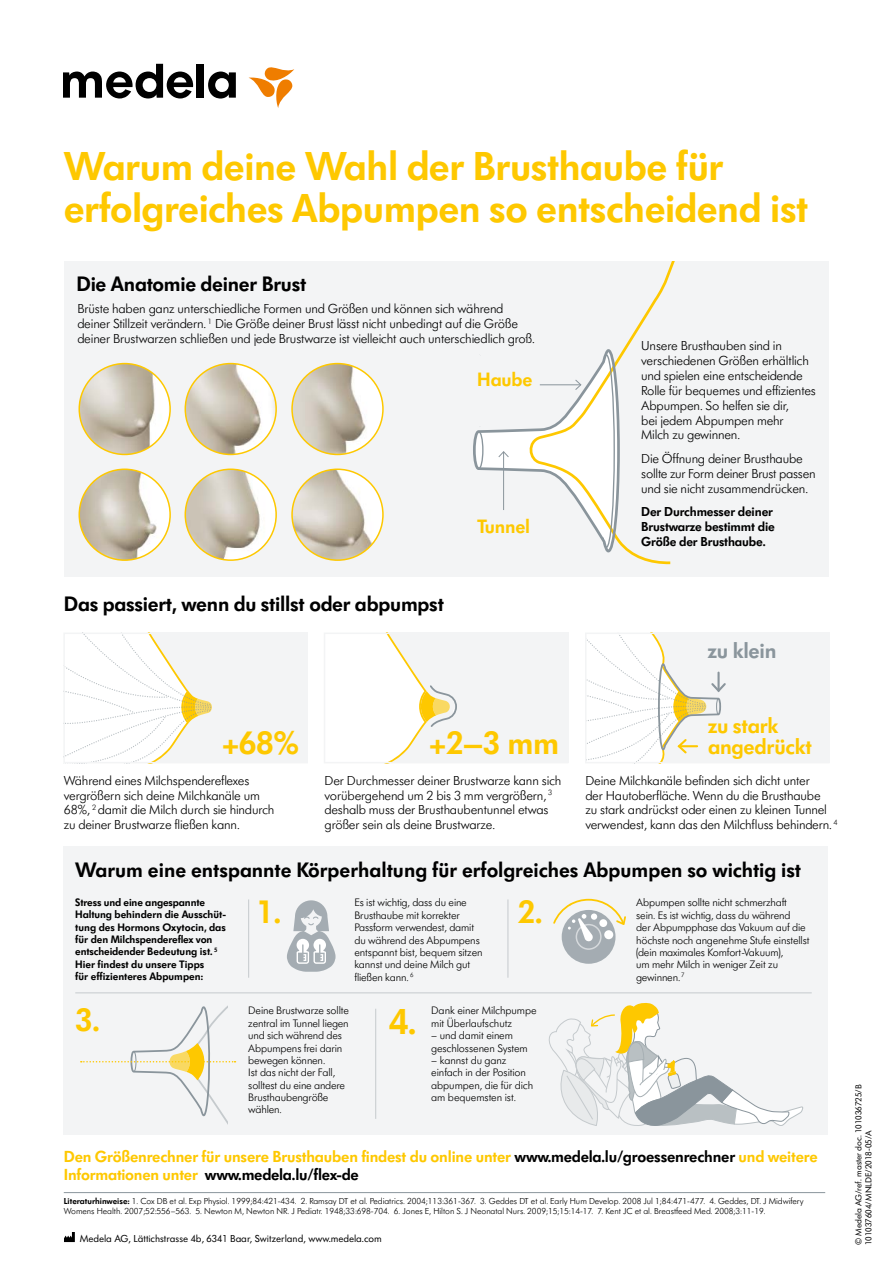
<style>
.page{position:relative;width:893px;height:1263px;background:#fff}
.page>*{position:absolute;margin:0;border:0;box-sizing:border-box;transform-origin:0 0}
.t1{font:600 42px/42px "Futura SB Medela";letter-spacing:-.01em;color:#fec800}
.t2{font:600 37.5px "Futura SB Medela";color:#fec800}
.t3{font:600 33.75px "Futura SB Medela";color:#fec800}
.t4{font:600 22.5px/21px "Futura SB Medela";letter-spacing:-.01em;color:#fec800}
.t5{font:600 22.5px "Futura SB Medela";letter-spacing:-.01em;color:#8a959c}
.t6{font:600 21.75px "Futura SB Medela";letter-spacing:-.01em;color:#000}
.t7{font:600 20.1px "Futura SB Medela";letter-spacing:-.01em;color:#fec800}
.t8{font:600 16.65px/18.1px "Futura SB Medela";letter-spacing:-.01em;color:#fec800}
.t9{font:300 13.5px/14.9px "Futura SB Medela";letter-spacing:-.01em;color:#000}
.t10{font:600 13.5px/14.9px "Futura SB Medela";letter-spacing:-.01em;color:#000}
.t11{font:300 11.25px/12.3px "Futura SB Medela";letter-spacing:-.01em;color:#000}
.t12{font:600 11.25px/12.3px "Futura SB Medela";letter-spacing:-.005em;color:#000}
.t13{font:10.5px "Futura SB Medela";color:#000}
.t14{font:300 9px "Futura SB Medela";color:#000}
.t15{font:9px/9.9px "Futura SB Medela";color:#000}
.s1{color:#000}
.s2{font-weight:600}
</style>
<div class="page">
<div style="left:211px;top:632px;width:97px;height:131px;background:#f3f4f5"></div>
<svg style="left:66px;top:635px;width:146px;height:125px"></svg>
<div style="left:64px;top:846px;width:764px;height:288px;background:#f3f4f5"></div>
<div style="left:197px;top:64px;width:7px;height:34px;background:#000"></div>
<svg style="left:208px;top:72px;width:28px;height:27px"></svg>
<svg style="left:64px;top:64px;width:129px;height:34px"></svg>
<svg style="left:249px;top:67px;width:45px;height:41px"></svg>
<div style="left:64px;top:260px;width:764px;height:317px;background:#f3f4f5"></div>
<div style="left:463px;top:632px;width:105px;height:131px;background:#f3f4f5"></div>
<svg style="left:526px;top:260px;width:151px;height:305px"></svg>
<div style="left:349px;top:632px;width:124px;height:131px;background:#f3f4f5"></div>
<svg style="left:349px;top:635px;width:107px;height:125px"></svg>
<div style="left:587px;top:632px;width:242px;height:131px;background:#f3f4f5"></div>
<hr style="left:75px;top:992px;width:737px;height:1px;background:#c5cacd">
<svg style="left:287px;top:900px;width:49px;height:72px"></svg>
<div style="left:562px;top:910px;width:53px;height:54px;background:#a4acb2;border-radius:50%"></div>
<div style="left:576px;top:924px;width:26px;height:26px;border:2px solid #fff;border-radius:50%"></div>
<svg style="left:553px;top:898px;width:73px;height:44px"></svg>
<div style="left:585px;top:632px;width:245px;height:131px;border:2px solid #f3f4f5"></div>
<div style="left:63px;top:632px;width:245px;height:131px;border:2px solid #f3f4f5"></div>
<div style="left:324px;top:632px;width:244px;height:131px;border:2px solid #f3f4f5"></div>
<img style="left:79px;top:364px;width:91px;height:90px;border-radius:45px">
<div style="left:78px;top:363px;width:93px;height:92px;border:2px solid #fec800;border-radius:50%"></div>
<img style="left:185px;top:364px;width:91px;height:90px;border-radius:45px">
<div style="left:185px;top:363px;width:92px;height:92px;border:2px solid #fec800;border-radius:50%"></div>
<img style="left:292px;top:364px;width:91px;height:90px;border-radius:45px">
<div style="left:291px;top:363px;width:93px;height:92px;border:2px solid #fec800;border-radius:50%"></div>
<img style="left:79px;top:469px;width:91px;height:91px;border-radius:45px">
<div style="left:78px;top:468px;width:93px;height:93px;border:2px solid #fec800;border-radius:50%"></div>
<img style="left:185px;top:469px;width:91px;height:91px;border-radius:45px">
<div style="left:185px;top:468px;width:92px;height:93px;border:2px solid #fec800;border-radius:50%"></div>
<img style="left:292px;top:469px;width:91px;height:91px;border-radius:45px">
<div style="left:291px;top:468px;width:93px;height:93px;border:2px solid #fec800;border-radius:50%"></div>
<hr style="left:375px;top:1009px;width:1px;height:110px;background:#c5cacd">
<hr style="left:508px;top:899px;width:1px;height:79px;background:#c5cacd">
<hr style="left:248px;top:899px;width:1px;height:79px;background:#c5cacd">
<svg style="left:548px;top:1003px;width:255px;height:123px"></svg>
<svg style="left:473px;top:348px;width:148px;height:206px"></svg>
<hr style="left:64px;top:1192px;width:761px;height:1px;background:#8a959c">
<svg style="left:81px;top:1005px;width:154px;height:120px"></svg>
<svg style="left:587px;top:632px;width:141px;height:131px"></svg>
<svg style="left:64px;top:1232px;width:11px;height:10px"></svg>
<h1 class="t1" style="left:64px;top:145px;width:746px">Warum deine Wahl der Brusthaube für erfolgreiches Abpumpen so entscheidend ist</h1>
<h3 class="t6" style="left:77px;top:271px;width:231px">Die Anatomie deiner Brust</h3>
<p class="t9" style="left:77px;top:301px;width:459px">Brüste haben ganz unterschiedliche Formen und Größen und können sich während deiner Stillzeit verändern. <sup>1</sup> Die Größe deiner Brust lässt nicht unbedingt auf die Größe deiner Brustwarzen schließen und jede Brustwarze ist vielleicht auch unterschiedlich groß.</p>
<h3 class="t7" style="left:477px;top:367px;width:57px">Haube</h3>
<h3 class="t6" style="left:64px;top:590px;width:382px">Das passiert, wenn du stillst oder abpumpst</h3>
<h3 class="t7" style="left:477px;top:515px;width:55px">Tunnel</h3>
<p class="t9" style="left:641px;top:338px;width:176px">Unsere Brusthauben sind in verschiedenen Größen erhältlich und spielen eine entscheidende<br>Rolle für bequemes und effizientes<br>Abpumpen. So helfen sie dir,<br>bei jedem Abpumpen mehr<br>Milch zu gewinnen.</p>
<p class="t9" style="left:641px;top:451px;width:176px">Die Öffnung deiner Brusthaube sollte zur Form deiner Brust passen und sie nicht zusammendrücken.</p>
<p class="t10" style="left:641px;top:504px;width:135px">Der Durchmesser deiner<br>Brustwarze bestimmt die<br>Größe der Brusthaube.</p>
<h3 class="t5" style="left:708px;top:637px;width:70px">zu klein</h3>
<h3 class="t3" style="left:222px;top:722px;width:78px">+68%</h3>
<h3 class="t3" style="left:429px;top:722px;width:131px">+2–3 mm</h3>
<p class="t9" style="left:64px;top:773px;width:212px">Während eines Milchspendereflexes vergrößern sich deine Milchkanäle um 68%, <sup>2</sup> damit die Milch durch sie hindurch zu deiner Brustwarze fließen kann.</p>
<p class="t9" style="left:325px;top:773px;width:238px">Der Durchmesser deiner Brustwarze kann sich vorübergehend um 2 bis 3 mm vergrößern, <sup>3 </sup>deshalb muss der Brusthaubentunnel etwas größer sein als deine Brustwarze.</p>
<h3 class="t4" style="left:708px;top:715px;width:105px">zu stark angedrückt</h3>
<p class="t9" style="left:585px;top:773px;width:254px">Deine Milchkanäle befinden sich dicht unter<br>der Hautoberfläche. Wenn du die Brusthaube<br>zu stark andrückst oder einen zu kleinen Tunnel verwendest, kann das den Milchfluss behindern. <sup>4</sup></p>
<h3 class="t6" style="left:75px;top:857px;width:727px">Warum eine entspannte Körperhaltung für erfolgreiches Abpumpen so wichtig ist</h3>
<p class="t12" style="left:75px;top:896px;width:152px">Stress und eine angespannte<br>Haltung behindern die Ausschüt&shy;tung des Hormons Oxytocin, das für den Milchspendereflex von entscheidender Bedeutung ist. <sup>5<br></sup>Hier findest du unsere Tipps<br>für effizienteres Abpumpen:</p>
<h3 class="t3" style="left:75px;top:999px;width:26px">3.</h3>
<p class="t11" style="left:431px;top:1004px;width:107px">Dank einer Milchpumpe mit Überlaufschutz</p>
<p class="t11" style="left:431px;top:1029px;width:98px">– und damit einem geschlossenen System</p>
<p class="t11" style="left:431px;top:1054px;width:104px">– kannst du ganz einfach in der Position abpumpen, die für dich am bequemsten ist.</p>
<h3 class="t3" style="left:256px;top:892px;width:26px">1.</h3>
<h3 class="t3" style="left:518px;top:892px;width:26px">2.</h3>
<p class="t11" style="left:636px;top:896px;width:175px">Abpumpen sollte nicht schmerzhaft<br>sein. Es ist wichtig, dass du während<br>der Abpumpphase das Vakuum auf die höchste noch angenehme Stufe einstellst (dein maximales Komfort-Vakuum),<br>um mehr Milch in weniger Zeit zu gewinnen.<sup>7</sup></p>
<p class="t11" style="left:248px;top:1004px;width:102px">Deine Brustwarze sollte zentral im Tunnel liegen und sich während des<br>Abpumpens frei darin bewegen können.<br>Ist das nicht der Fall, solltest du eine andere<br>Brusthaubengröße wählen.</p>
<p class="t11" style="left:354px;top:896px;width:130px">Es ist wichtig, dass du eine<br>Brusthaube mit korrekter<br>Passform verwendest, damit du während des Abpumpens entspannt bist, bequem sitzen kannst und deine Milch gut fließen kann. <sup>6</sup></p>
<h2 class="t2" style="left:389px;top:999px;width:29px">4.</h2>
<p class="t8" style="left:64px;top:1147px;width:755px">Den Größenrechner für unsere Brusthauben findest du online unter <span class="s1">www.medela.lu/groessenrechner</span> und weitere<br>Informationen unter <span class="s1">www.medela.lu/flex-de</span></p>
<p class="t14" style="left:64px;top:1196px;width:741px"><span class="s2">Literaturhinweise:</span> 1. Cox DB et al. Exp Physiol. 1999;84:421-434. 2. Ramsay DT et al. Pediatrics. 2004;113:361-367. 3. Geddes DT et al. Early Hum Develop. 2008 Jul 1;84:471-477. 4. Geddes, DT. J Midwifery</p>
<p class="t13" style="left:80px;top:1232px;width:304px">Medela AG, Lättichstrasse 4b, 6341 Baar, Switzerland, www.medela.com</p>
<p class="t14" style="left:64px;top:1206px;width:703px">Womens Health. 2007;52:556–563. 5. Newton M, Newton NR. J Pediatr. 1948;33:698-704. 6. Jones E, Hilton S. J Neonatal Nurs. 2009;15;15:14-17. 7. Kent JC et al. Breastfeed Med. 2008;3:11-19.</p>
<p class="t15" style="left:854px;top:1245px;width:162px;rotate:-90deg">© Medela AG/ref. master doc. 101036725/B<br>101037604/MNLDE/2018-05/A</p>
</div>
